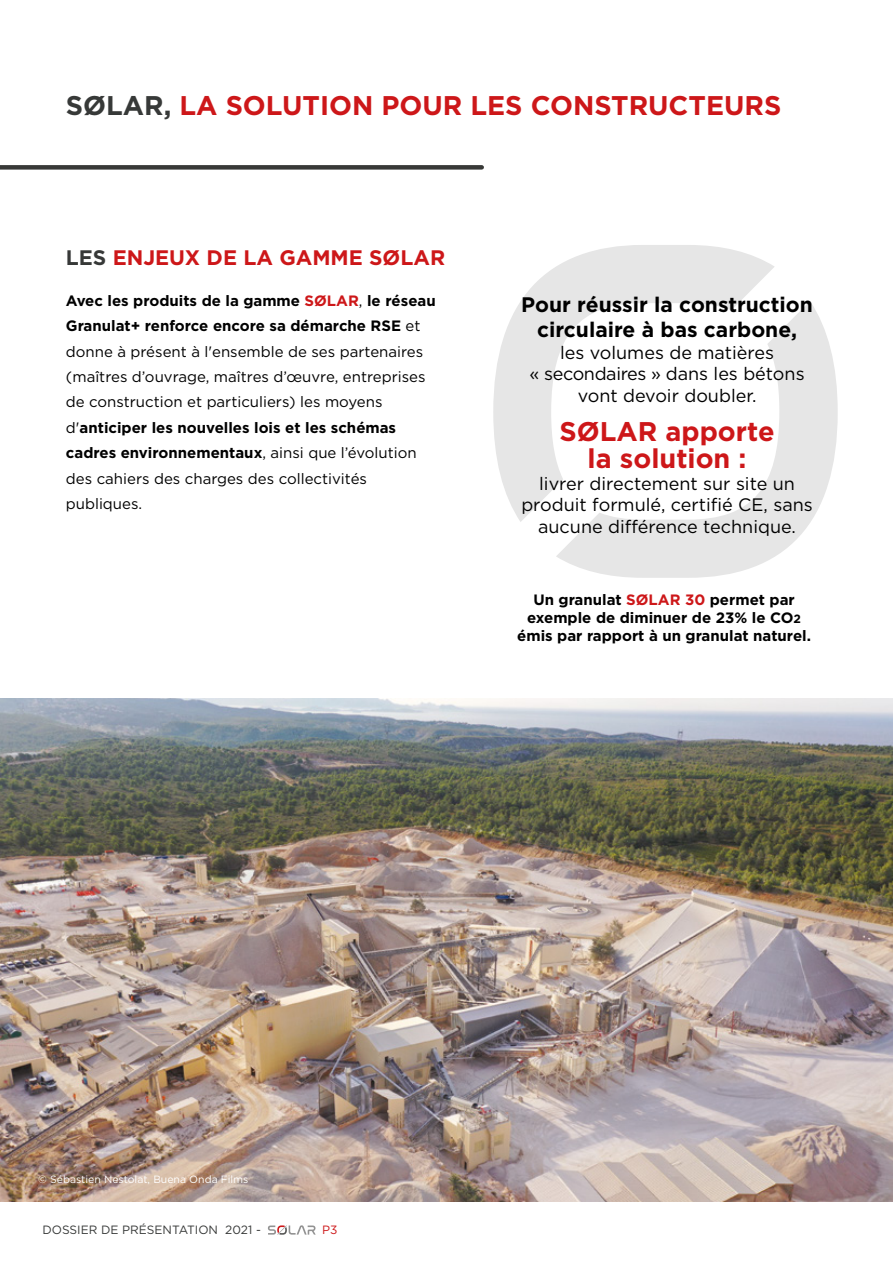
<style>
.page{position:relative;width:893px;height:1263px;background:#fff}
.page>*{position:absolute;margin:0;border:0;box-sizing:border-box;transform-origin:0 0}
.t1{font:700 27px/27px "Gotham";color:#cd1719;text-align:center}
.t2{font:700 21px/25.2px "Gotham";color:#000;text-align:center}
.t3{font:700 21px "Gotham";color:#cd1719}
.t4{font:18px/21.6px "Gotham";color:#000;text-align:center}
.t5{font:15px/25.5px "Gotham";color:#000}
.t6{font:700 15px/18px "Gotham";color:#000;text-align:center}
.t7{font:12px "Gotham";color:#373938}
.t8{font:12px "Gotham";color:#cd1719}
.t9{font:10.5px "Gotham";color:#fff}
.s1{color:#373938}
.s2{font-weight:700}
.s3{font-weight:700;color:#cd1719}
.s4{color:#cd1719}
.s5{font-size:12px}
</style>
<div class="page">
<div style="left:0;top:165px;width:482px;height:5px;background:#383937"></div>
<svg style="left:493px;top:245px;width:281px;height:277px;fill:#e6e6e6"></svg>
<svg style="left:556px;top:301px;width:282px;height:277px"></svg>
<img style="left:0;top:699px;width:893px;height:503px">
<svg style="left:268px;top:1225px;width:48px;height:10px"></svg>
<h1 class="t1" style="left:66px;top:91px;width:717px"><span class="s1">SØLAR,</span> LA SOLUTION POUR LES CONSTRUCTEURS</h1>
<h2 class="t3" style="left:66px;top:245px;width:381px"><span class="s1">LES</span> ENJEUX DE LA GAMME SØLAR</h2>
<p class="t5" style="left:66px;top:287px;width:371px"><span class="s2">Avec les produits de la gamme</span> <span class="s3">SØLAR</span>, <span class="s2">le réseau Granulat+ renforce encore sa démarche RSE</span> et donne à présent à l'ensemble de ses partenaires (maîtres d’ouvrage, maîtres d’œuvre, entreprises de construction et particuliers) les moyens d'<span class="s2">anticiper les nouvelles lois et les schémas cadres environnementaux</span>, ainsi que l’évolution des cahiers des charges des collectivités publiques.</p>
<h2 class="t2" style="left:521px;top:291px;width:293px">Pour réussir la construction circulaire à bas carbone,</h2>
<p class="t4" style="left:530px;top:341px;width:277px">les volumes de matières<br>« secondaires » dans les bétons vont devoir doubler.</p>
<h1 class="t1" style="left:560px;top:417px;width:216px">SØLAR apporte la solution :</h1>
<p class="t4" style="left:521px;top:472px;width:293px">livrer directement sur site un produit formulé, certifié CE, sans aucune différence technique.</p>
<p class="t6" style="left:517px;top:591px;width:295px">Un granulat <span class="s4">SØLAR 30</span> permet par exemple de diminuer de 23% le CO<span class="s5">2 </span>émis par rapport à un granulat naturel.</p>
<p class="t9" style="left:38px;top:1173px;width:212px">© Sébastien Nestolat, Buena Onda Films</p>
<p class="t7" style="left:43px;top:1222px;width:220px">DOSSIER DE PRÉSENTATION 2021 -</p>
<p class="t8" style="left:322px;top:1222px;width:17px">P3</p>
</div>
